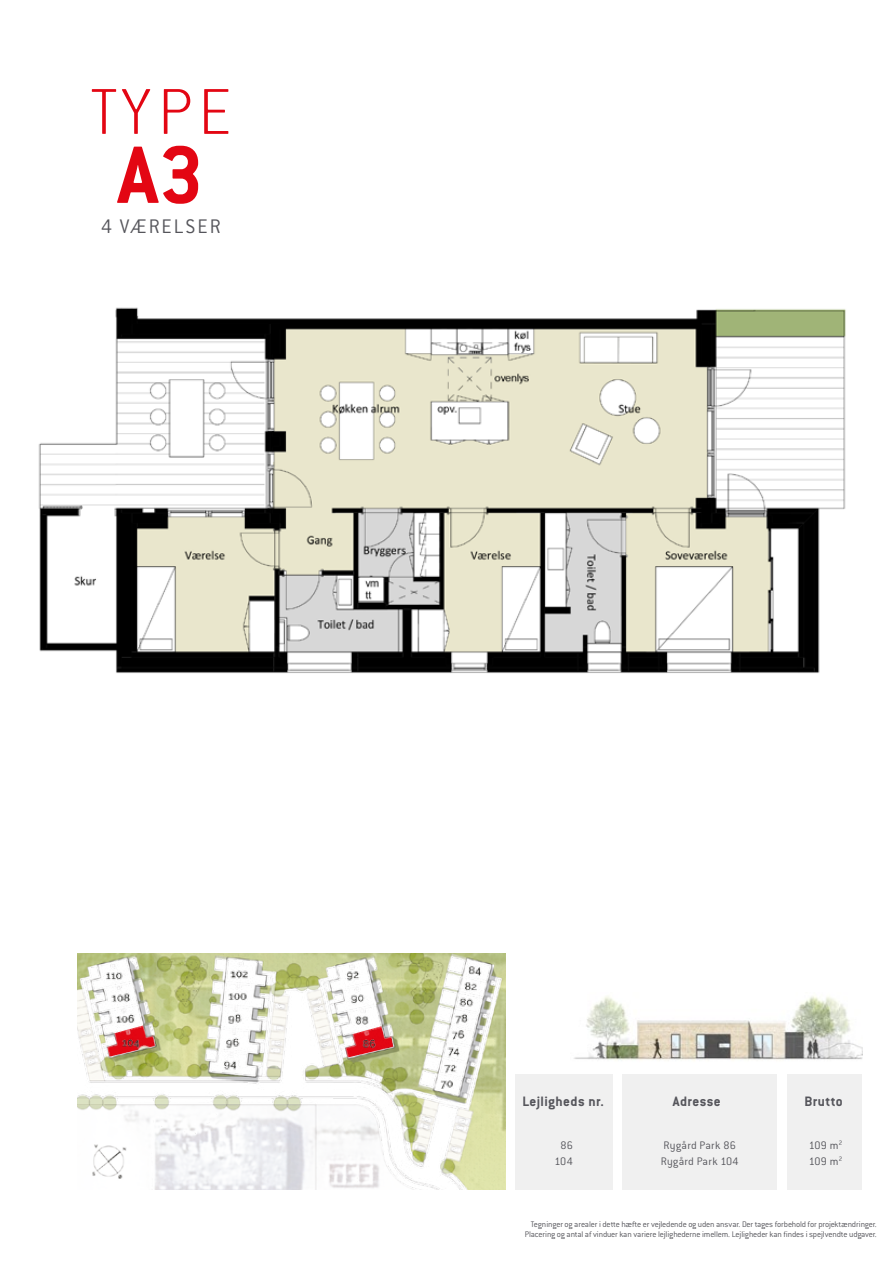
<style>
.page{position:relative;width:893px;height:1263px;background:#fff}
.page>*{position:absolute;margin:0;border:0;box-sizing:border-box;transform-origin:0 0}
.t1{font:700 89.25px "Conduit ITC Std";color:#e30613}
.t2{font:200 71.25px "Conduit ITC Std";color:#e30613}
.t3{font:300 21.6px "Conduit ITC Std";letter-spacing:.09em;color:#55555b}
.t4{font:700 15px "Conduit ITC Std";letter-spacing:.03em;color:#55555b}
.t5{font:300 12px/16.5px "Conduit ITC Std";letter-spacing:.015em;color:#55555b}
.t6{font:300 9px/10.5px "Conduit ITC Std";letter-spacing:-.015em;color:#55555b;text-align:right}
</style>
<div class="page">
<img style="left:574px;top:996px;width:289px;height:65px">
<img style="left:38px;top:307px;width:808px;height:366px">
<div style="left:515px;top:1074px;width:98px;height:115px;background:#f0f0f0"></div>
<div style="left:622px;top:1074px;width:155px;height:115px;background:#f0f0f0"></div>
<div style="left:787px;top:1074px;width:74px;height:115px;background:#f0f0f0"></div>
<img style="left:77px;top:953px;width:428px;height:236px">
<h2 class="t2" style="left:91px;top:69px;width:142px">TYPE</h2>
<h1 class="t1" style="left:118px;top:121px;width:88px">A3</h1>
<h3 class="t3" style="left:101px;top:213px;width:121px">4 VÆRELSER</h3>
<h3 class="t4" style="left:522px;top:1092px;width:83px">Lejligheds nr.</h3>
<h3 class="t4" style="left:805px;top:1092px;width:40px">Brutto</h3>
<h3 class="t5" style="left:555px;top:1136px;width:20px;text-align:center">86<br>104</h3>
<h3 class="t5" style="left:661px;top:1136px;width:80px">Rygård Park 86<br>Rygård Park 104</h3>
<h3 class="t5" style="left:809px;top:1136px;width:35px">109 m<sup>2<br></sup>109 m<sup>2</sup></h3>
<h3 class="t4" style="left:673px;top:1092px;width:50px">Adresse</h3>
<p class="t6" style="left:525px;top:1218px;width:354px">Tegninger og arealer i dette hæfte er vejledende og uden ansvar. Der tages forbehold for projektændringer.<br>Placering og antal af vinduer kan variere lejlighederne imellem. Lejligheder kan findes i spejlvendte udgaver.</p>
</div>
